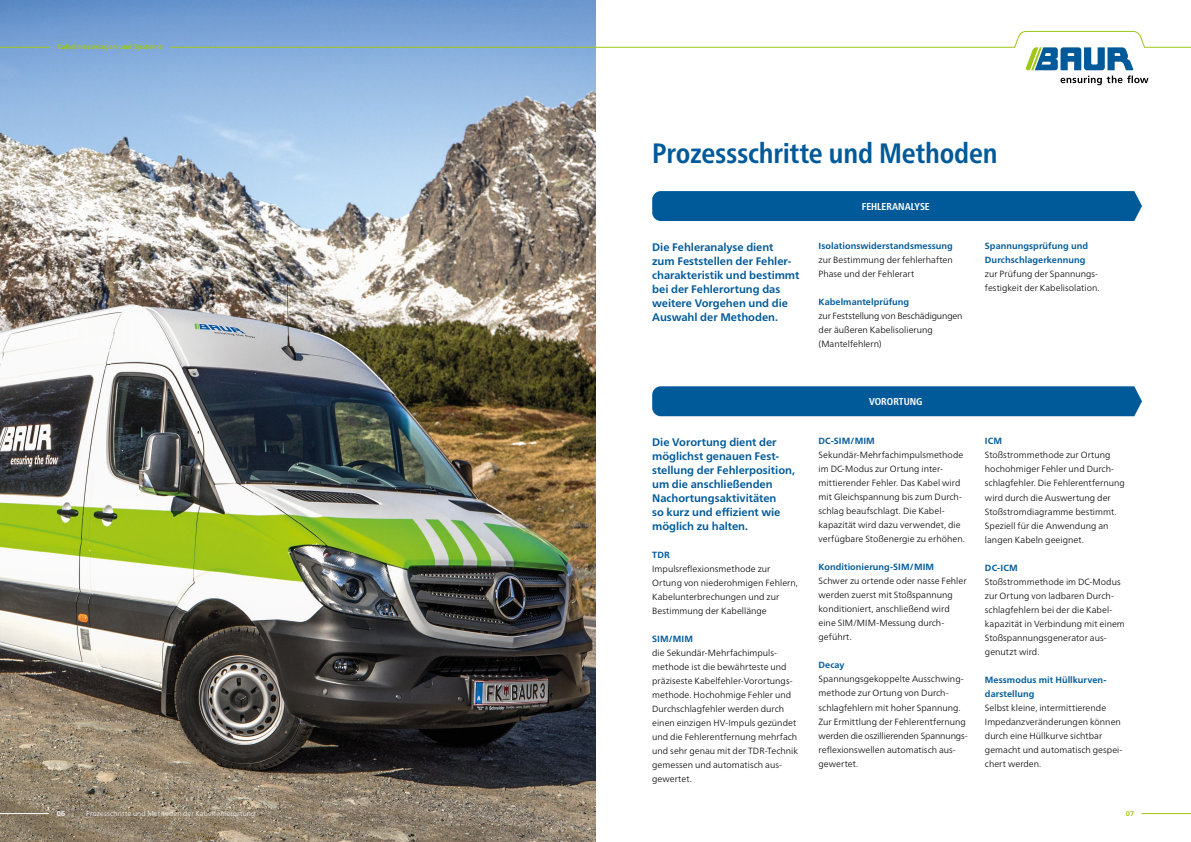
<style>
.page{position:relative;width:1191px;height:842px;background:#fff}
.page>*{position:absolute;margin:0;border:0;box-sizing:border-box;transform-origin:0 0}
.t1{font:700 condensed 28px "Frutiger Neue LTW1 G";letter-spacing:-.005em;color:#005a9a}
.t2{font:700 11px/14px "Frutiger Neue LTW1 G";letter-spacing:-.005em;color:#005a9a}
.t3{font:700 condensed 10px "Frutiger Neue LTW1 G";color:#fff}
.t4{font:300 9px/14px "Frutiger Neue LTW1 G";color:#000}
.t5{font:700 9px/14px "Frutiger Neue LTW1 G";letter-spacing:.005em;color:#005a9a}
.t6{font:300 7px "Frutiger Neue LTW1 G";letter-spacing:.02em;color:#fff}
.t7{font:700 7px "Frutiger Neue LTW1 G";letter-spacing:.02em;color:#a2c617}
.t8{font:700 7px "Frutiger Neue LTW1 G";color:#fff}
</style>
<div class="page">
<img style="left:0;top:0;width:595px;height:842px">
<hr style="left:0;top:47px;width:50px;height:1px;background:#a2c617">
<svg style="left:169px;top:31px;width:1022px;height:54px"></svg>
<hr style="left:0;top:813px;width:49px;height:1px;background:#fff">
<hr style="left:1141px;top:813px;width:50px;height:1px;background:#a2c617">
<div style="left:652px;top:386px;width:490px;height:30px;background:#005a9a"></div>
<div style="left:652px;top:191px;width:490px;height:30px;background:#005a9a"></div>
<p class="t7" style="left:57px;top:42px;width:108px">Kabelmesswagen und Systeme</p>
<h1 class="t1" style="left:652px;top:132px;width:347px">Prozessschritte und Methoden</h1>
<p class="t3" style="left:861px;top:199px;width:69px">FEHLERANALYSE</p>
<p class="t2" style="left:652px;top:239px;width:149px">Die Fehleranalyse dient<br>zum Feststellen der Fehler&shy;charakteristik und bestimmt bei der Fehlerortung das weitere Vorgehen und die<br>Auswahl der Methoden.</p>
<p class="t5" style="left:818px;top:238px;width:136px">Isolationswiderstandsmessung</p>
<p class="t4" style="left:818px;top:252px;width:136px">zur Bestimmung der fehlerhaften<br>Phase und der Fehlerart</p>
<p class="t5" style="left:818px;top:294px;width:92px">Kabelmantelprüfung</p>
<p class="t4" style="left:818px;top:308px;width:145px">zur Feststellung von Beschädigungen der äußeren Kabelisolierung (Mantelfehlern)</p>
<p class="t5" style="left:985px;top:238px;width:105px">Spannungsprüfung und<br>Durchschlagerkennung</p>
<p class="t4" style="left:985px;top:266px;width:116px">zur Prüfung der Spannungs&shy;festigkeit der Kabelisolation.</p>
<p class="t2" style="left:652px;top:434px;width:144px">Die Vorortung dient der möglichst genauen Fest&shy;stellung der Fehlerposition, um die anschließenden<br>Nachortungsaktivitäten<br>so kurz und effizient wie möglich zu halten.</p>
<p class="t5" style="left:652px;top:547px;width:19px">TDR</p>
<p class="t4" style="left:652px;top:561px;width:147px">Impulsreflexionsmethode zur<br>Ortung von niederohmigen Fehlern,<br>Kabelunterbrechungen und zur<br>Bestimmung der Kabellänge</p>
<p class="t5" style="left:652px;top:631px;width:42px">SIM/MIM</p>
<p class="t4" style="left:652px;top:645px;width:147px">die Sekundär-Mehrfachimpuls&shy;methode ist die bewährteste und präziseste Kabelfehler-Vorortungs&shy;methode. Hochohmige Fehler und<br>Durchschlagfehler werden durch einen einzigen HV-Impuls gezündet und die Fehlerentfernung mehrfach und sehr genau mit der TDR-Technik gemessen und automatisch aus&shy;gewertet.</p>
<p class="t3" style="left:869px;top:394px;width:55px">VORORTUNG</p>
<p class="t5" style="left:818px;top:434px;width:58px">DC-SIM/MIM</p>
<p class="t4" style="left:818px;top:448px;width:148px">Sekundär-Mehrfachimpulsmethode im DC-Modus zur Ortung inter&shy;mittierender Fehler. Das Kabel wird mit Gleichspannung bis zum Durch&shy;schlag beaufschlagt. Die Kabel&shy;kapazität wird dazu verwendet, die verfügbare Stoßenergie zu erhöhen.</p>
<p class="t5" style="left:818px;top:560px;width:117px">Konditionierung-SIM/MIM</p>
<p class="t4" style="left:818px;top:574px;width:150px">Schwer zu ortende oder nasse Fehler werden zuerst mit Stoßspannung konditioniert, anschließend wird eine SIM/MIM-Messung durch&shy;geführt.</p>
<p class="t5" style="left:818px;top:658px;width:28px">Decay</p>
<p class="t4" style="left:818px;top:672px;width:151px">Spannungsgekoppelte Ausschwing&shy;methode zur Ortung von Durch&shy;schlagfehlern mit hoher Spannung.<br>Zur Ermittlung der Fehlerentfernung werden die oszillierenden Spannungs&shy;reflexionswellen automatisch aus&shy;gewertet.</p>
<p class="t5" style="left:985px;top:434px;width:19px">ICM</p>
<p class="t4" style="left:985px;top:448px;width:141px">Stoßstrommethode zur Ortung hochohmiger Fehler und Durch&shy;schlagfehler. Die Fehlerentfernung wird durch die Auswertung der<br>Stoßstromdiagramme bestimmt.<br>Speziell für die Anwendung an langen Kabeln geeignet.</p>
<p class="t5" style="left:985px;top:560px;width:34px">DC-ICM</p>
<p class="t4" style="left:985px;top:574px;width:141px">Stoßstrommethode im DC-Modus zur Ortung von ladbaren Durch&shy;schlagfehlern bei der die Kabel&shy;kapazität in Verbindung mit einem<br>Stoßspannungsgenerator aus&shy;genutzt wird.</p>
<p class="t5" style="left:985px;top:672px;width:123px">Messmodus mit Hüllkurven&shy;darstellung</p>
<p class="t4" style="left:985px;top:700px;width:139px">Selbst kleine, intermittierende<br>Impedanzveränderungen können durch eine Hüllkurve sichtbar gemacht und automatisch gespei&shy;chert werden.</p>
<p class="t8" style="left:57px;top:809px;width:10px">06</p>
<p class="t6" style="left:86px;top:809px;width:171px">Prozesschritte und Methoden der Kabelfehlerortung</p>
<p class="t7" style="left:1125px;top:809px;width:10px">07</p>
</div>
